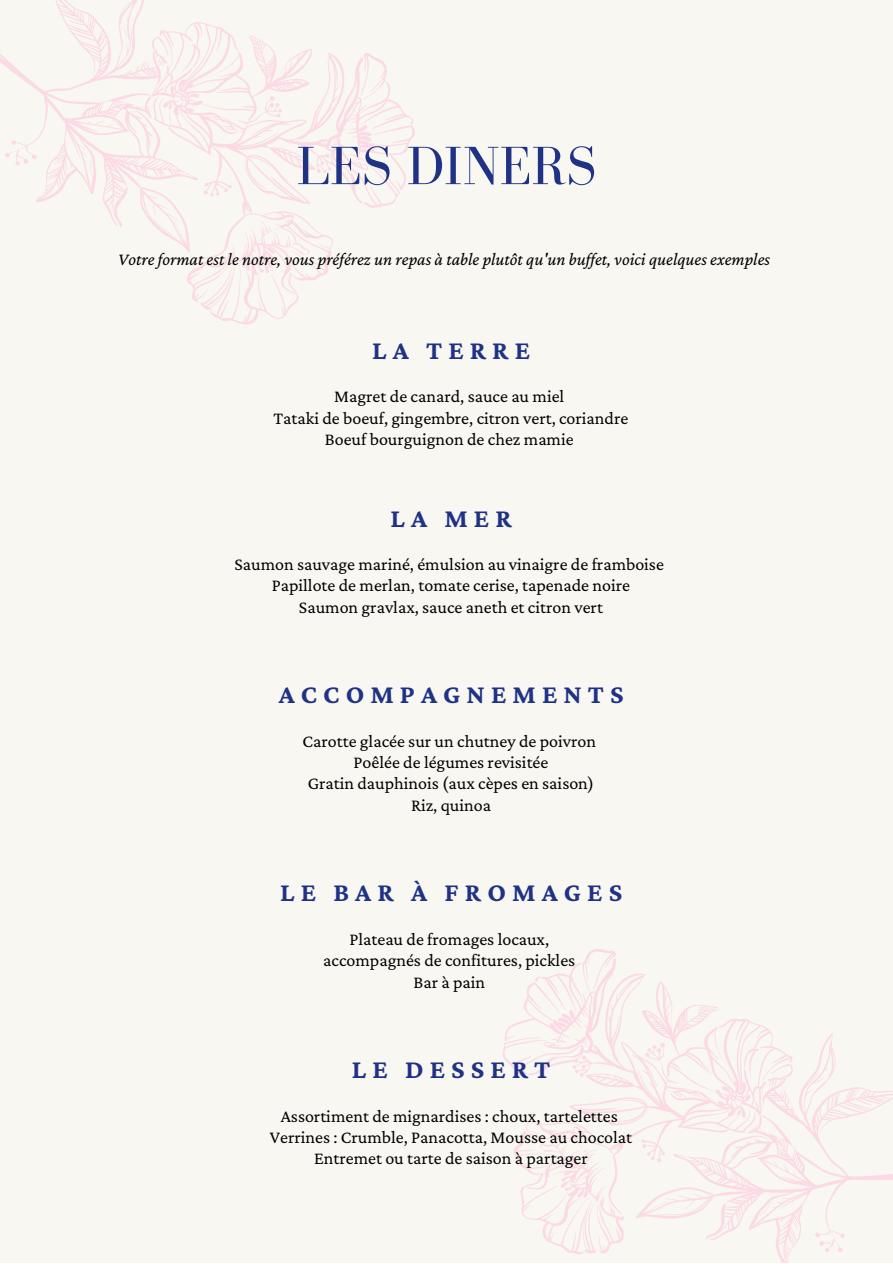
<style>
.page{position:relative;width:893px;height:1264px;background:#fff}
.page>*{position:absolute;margin:0;border:0;box-sizing:border-box;transform-origin:0 0}
.t1{font:55.5px "Bodoni FLF";color:#1f3286}
.t2{font:700 27px "Crimson Pro";letter-spacing:.225em;color:#1f3286}
.t3{font:18px/21.3px "Crimson Pro";color:#000;text-align:center}
.t4{font:italic 18px "Crimson Pro";color:#000}
</style>
<div class="page">
<div style="left:0;top:0;width:892px;height:1262px;background:#f8f7f1"></div>
<svg style="left:0;top:0;width:415px;height:325px"></svg>
<svg style="left:502px;top:949px;width:390px;height:313px"></svg>
<h1 class="t1" style="left:296px;top:136px;width:301px">LES DINERS</h1>
<p class="t4" style="left:118px;top:249px;width:653px">Votre format est le notre, vous préférez un repas à table plutôt qu'un buffet, voici quelques exemples</p>
<h2 class="t2" style="left:372px;top:335px;width:159px">LA TERRE</h2>
<p class="t3" style="left:273px;top:386px;width:356px">Magret de canard, sauce au miel<br>Tataki de boeuf, gingembre, citron vert, coriandre<br>Boeuf bourguignon de chez mamie</p>
<h2 class="t2" style="left:390px;top:502px;width:123px">LA MER</h2>
<p class="t3" style="left:234px;top:553px;width:431px">Saumon sauvage mariné, émulsion au vinaigre de framboise<br>Papillote de merlan, tomate cerise, tapenade noire<br>Saumon gravlax, sauce aneth et citron vert</p>
<h2 class="t2" style="left:279px;top:679px;width:346px">ACCOMPAGNEMENTS</h2>
<p class="t3" style="left:302px;top:730px;width:295px">Carotte glacée sur un chutney de poivron<br>Poêlée de légumes revisitée<br>Gratin dauphinois (aux cèpes en saison)<br>Riz, quinoa</p>
<h2 class="t2" style="left:280px;top:877px;width:343px">LE BAR À FROMAGES</h2>
<p class="t3" style="left:323px;top:928px;width:253px">Plateau de fromages locaux, accompagnés de confitures, pickles<br>Bar à pain</p>
<h2 class="t2" style="left:352px;top:1054px;width:200px">LE DESSERT</h2>
<p class="t3" style="left:270px;top:1104px;width:363px">Assortiment de mignardises : choux, tartelettes<br>Verrines : Crumble, Panacotta, Mousse au chocolat<br>Entremet ou tarte de saison à partager</p>
</div>
